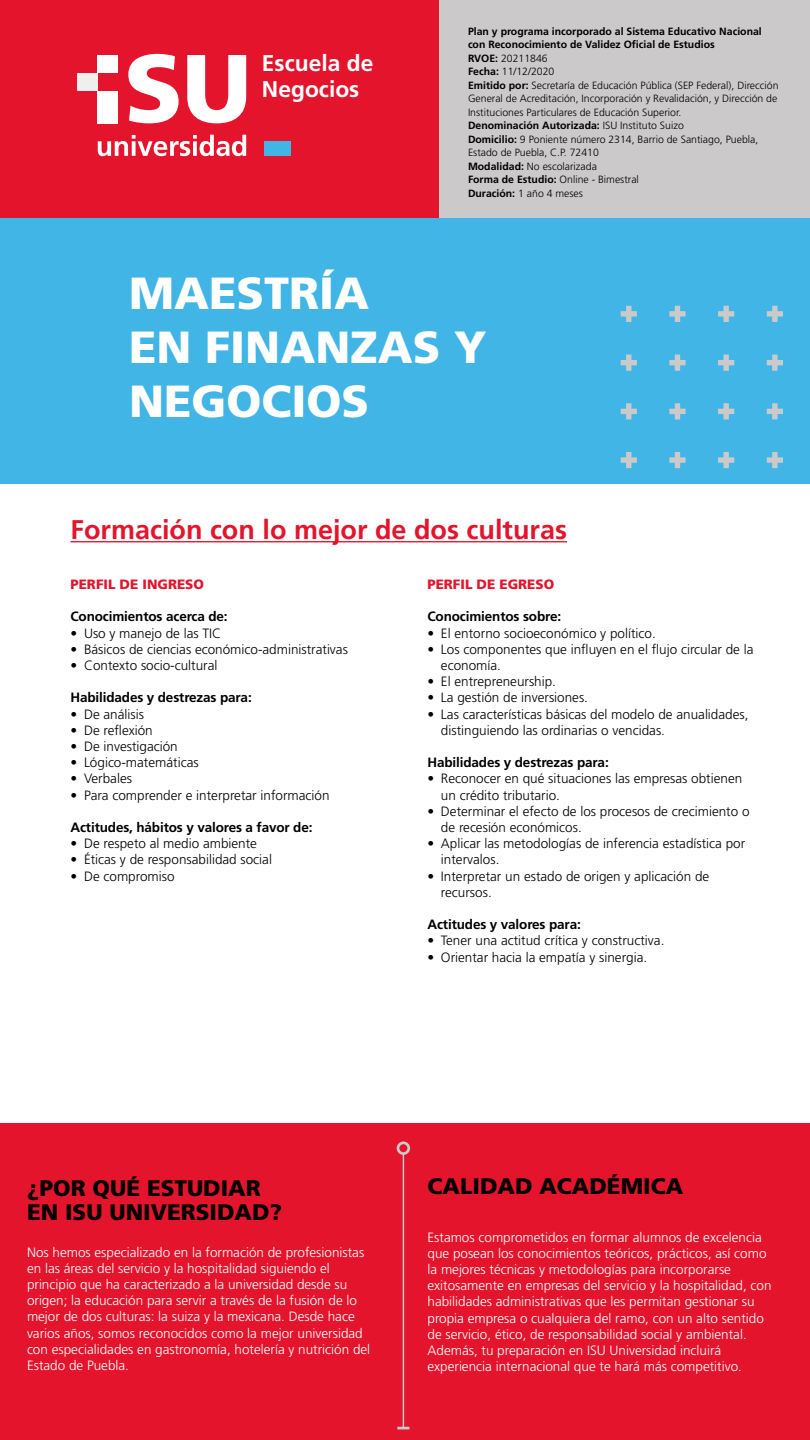
<style>
.page{position:relative;width:810px;height:1440px;background:#fff}
.page>*{position:absolute;margin:0;border:0;box-sizing:border-box;transform-origin:0 0}
.t1{font:900 45px/54px "Frutiger LT Std";color:#fff}
.t2{font:700 27px "Frutiger LT Std";color:#e4142c}
.t3{font:700 22.8px/26.2px "Frutiger LT Std";color:#fff}
.t4{font:900 22.5px/24px "Frutiger LT Std";color:#000}
.t5{font:300 13.5px/16.2px "Frutiger LT Std";color:#fff}
.t6{font:300 13.5px/16.2px "Frutiger LT Std";color:#000}
.t7{font:700 13.5px "Frutiger LT Std";letter-spacing:-.01em;color:#000}
.t8{font:900 13.5px "Frutiger LT Std";color:#e4142c}
.t9{font:300 10.5px/13.5px "Frutiger LT Std";color:#000}
.s1{font-weight:700}
</style>
<div class="page">
<div style="left:0;top:0;width:486px;height:219px;background:#e4142c"></div>
<hr style="left:70px;top:541px;width:497px;height:1px;background:#e4142c">
<div style="left:0;top:1124px;width:810px;height:316px;background:#e4142c"></div>
<hr style="left:403px;top:1154px;width:1px;height:274px;background:#cbcbcc">
<div style="left:397px;top:1141px;width:13px;height:14px;border:3px solid #cbcbcc;border-radius:50%"></div>
<svg style="left:397px;top:1427px;width:12px;height:2px"></svg>
<svg style="left:128px;top:54px;width:51px;height:69px"></svg>
<svg style="left:187px;top:55px;width:59px;height:68px"></svg>
<div style="left:78px;top:73px;width:20px;height:18px;background:#efeff0"></div>
<div style="left:98px;top:55px;width:20px;height:18px;background:#fff"></div>
<div style="left:98px;top:91px;width:20px;height:32px;background:#fff"></div>
<svg style="left:98px;top:135px;width:148px;height:21px"></svg>
<div style="left:264px;top:141px;width:27px;height:15px;background:#40b5e6"></div>
<div style="left:440px;top:0;width:370px;height:223px;background:#cbc9c9"></div>
<div style="left:0;top:218px;width:810px;height:266px;background:#40b5e6"></div>
<svg style="left:621px;top:306px;width:16px;height:16px"></svg>
<svg style="left:669px;top:306px;width:17px;height:16px"></svg>
<svg style="left:718px;top:306px;width:16px;height:16px"></svg>
<svg style="left:767px;top:306px;width:16px;height:16px"></svg>
<svg style="left:621px;top:452px;width:16px;height:16px"></svg>
<svg style="left:621px;top:403px;width:16px;height:16px"></svg>
<svg style="left:621px;top:355px;width:16px;height:16px"></svg>
<svg style="left:669px;top:452px;width:17px;height:16px"></svg>
<svg style="left:669px;top:403px;width:17px;height:16px"></svg>
<svg style="left:669px;top:355px;width:17px;height:16px"></svg>
<svg style="left:718px;top:452px;width:16px;height:16px"></svg>
<svg style="left:718px;top:403px;width:16px;height:16px"></svg>
<svg style="left:718px;top:355px;width:16px;height:16px"></svg>
<svg style="left:767px;top:452px;width:16px;height:16px"></svg>
<svg style="left:767px;top:403px;width:16px;height:16px"></svg>
<svg style="left:767px;top:355px;width:16px;height:16px"></svg>
<h3 class="t3" style="left:262px;top:50px;width:113px">Escuela de<br>Negocios</h3>
<p class="t9" style="left:468px;top:25px;width:312px"><span class="s1">Plan y programa incorporado al Sistema Educativo Nacional con Reconocimiento de Validez Oficial de Estudios<br>RVOE:</span> 20211846<br><span class="s1">Fecha:</span> 11/12/2020<br><span class="s1">Emitido por:</span> Secretaría de Educación Pública (SEP Federal), Dirección General de Acreditación, Incorporación y Revalidación, y Dirección de Instituciones Particulares de Educación Superior.<br><span class="s1">Denominación Autorizada:</span> ISU Instituto Suizo<br><span class="s1">Domicilio:</span> 9 Poniente número 2314, Barrio de Santiago, Puebla, Estado de Puebla, C.P. 72410<br><span class="s1">Modalidad:</span> No escolarizada<br><span class="s1">Forma de Estudio:</span> Online - Bimestral<br><span class="s1">Duración:</span> 1 año 4 meses</p>
<h1 class="t1" style="left:129px;top:266px;width:359px">MAESTRÍA<br>EN FINANZAS Y<br>NEGOCIOS</h1>
<h2 class="t2" style="left:70px;top:514px;width:498px">Formación con lo mejor de dos culturas</h2>
<p class="t8" style="left:70px;top:576px;width:135px">PERFIL DE INGRESO</p>
<p class="t7" style="left:70px;top:609px;width:159px">Conocimientos acerca de:</p>
<p class="t6" style="left:70px;top:625px;width:152px">• Uso y manejo de las TIC</p>
<p class="t6" style="left:70px;top:641px;width:279px">• Básicos de ciencias económico-administrativas</p>
<p class="t6" style="left:70px;top:657px;width:149px">• Contexto socio-cultural</p>
<p class="t7" style="left:70px;top:690px;width:183px">Habilidades y destrezas para:</p>
<p class="t6" style="left:70px;top:706px;width:75px">• De análisis</p>
<p class="t6" style="left:70px;top:722px;width:84px">• De reflexión</p>
<p class="t6" style="left:70px;top:738px;width:109px">• De investigación</p>
<p class="t6" style="left:70px;top:755px;width:130px">• Lógico-matemáticas</p>
<p class="t6" style="left:70px;top:771px;width:63px">• Verbales</p>
<p class="t6" style="left:70px;top:787px;width:261px">• Para comprender e interpretar información</p>
<p class="t7" style="left:70px;top:819px;width:244px">Actitudes, hábitos y valores a favor de:</p>
<p class="t6" style="left:70px;top:836px;width:188px">• De respeto al medio ambiente</p>
<p class="t6" style="left:70px;top:852px;width:203px">• Éticas y de responsabilidad social</p>
<p class="t6" style="left:70px;top:868px;width:106px">• De compromiso</p>
<p class="t8" style="left:427px;top:576px;width:128px">PERFIL DE EGRESO</p>
<p class="t7" style="left:427px;top:609px;width:135px">Conocimientos sobre:</p>
<p class="t6" style="left:427px;top:625px;width:230px">• El entorno socioeconómico y político.</p>
<p class="t6" style="left:441px;top:641px;width:314px;text-indent:-14px">• Los componentes que influyen en el flujo circular de la economía.</p>
<p class="t6" style="left:427px;top:674px;width:130px">• El entrepreneurship.</p>
<p class="t6" style="left:427px;top:690px;width:162px">• La gestión de inversiones.</p>
<p class="t6" style="left:441px;top:706px;width:309px;text-indent:-14px">• Las características básicas del modelo de anualidades, distinguiendo las ordinarias o vencidas.</p>
<p class="t7" style="left:427px;top:755px;width:183px">Habilidades y destrezas para:</p>
<p class="t6" style="left:441px;top:771px;width:303px;text-indent:-14px">• Reconocer en qué situaciones las empresas obtienen un crédito tributario.</p>
<p class="t6" style="left:441px;top:803px;width:310px;text-indent:-14px">• Determinar el efecto de los procesos de crecimiento o de recesión económicos.</p>
<p class="t6" style="left:441px;top:836px;width:306px;text-indent:-14px">• Aplicar las metodologías de inferencia estadística por intervalos.</p>
<p class="t6" style="left:441px;top:868px;width:270px;text-indent:-14px">• Interpretar un estado de origen y aplicación de recursos.</p>
<p class="t7" style="left:427px;top:917px;width:155px">Actitudes y valores para:</p>
<p class="t6" style="left:427px;top:933px;width:238px">• Tener una actitud crítica y constructiva.</p>
<p class="t6" style="left:427px;top:949px;width:221px">• Orientar hacia la empatía y sinergia.</p>
<h3 class="t4" style="left:27px;top:1176px;width:257px">¿POR QUÉ ESTUDIAR<br>EN ISU UNIVERSIDAD?</h3>
<h3 class="t4" style="left:428px;top:1174px;width:257px">CALIDAD ACADÉMICA</h3>
<p class="t5" style="left:27px;top:1244px;width:345px">Nos hemos especializado en la formación de profesionistas en las áreas del servicio y la hospitalidad siguiendo el principio que ha caracterizado a la universidad desde su origen; la educación para servir a través de la fusión de lo mejor de dos culturas: la suiza y la mexicana. Desde hace varios años, somos reconocidos como la mejor universidad con especialidades en gastronomía, hotelería y nutrición del Estado de Puebla.</p>
<p class="t5" style="left:428px;top:1229px;width:346px">Estamos comprometidos en formar alumnos de excelencia que posean los conocimientos teóricos, prácticos, así como la mejores técnicas y metodologías para incorporarse exitosamente en empresas del servicio y la hospitalidad, con habilidades administrativas que les permitan gestionar su propia empresa o cualquiera del ramo, con un alto sentido de servicio, ético, de responsabilidad social y ambiental.<br>Además, tu preparación en ISU Universidad incluirá experiencia internacional que te hará más competitivo.</p>
</div>
